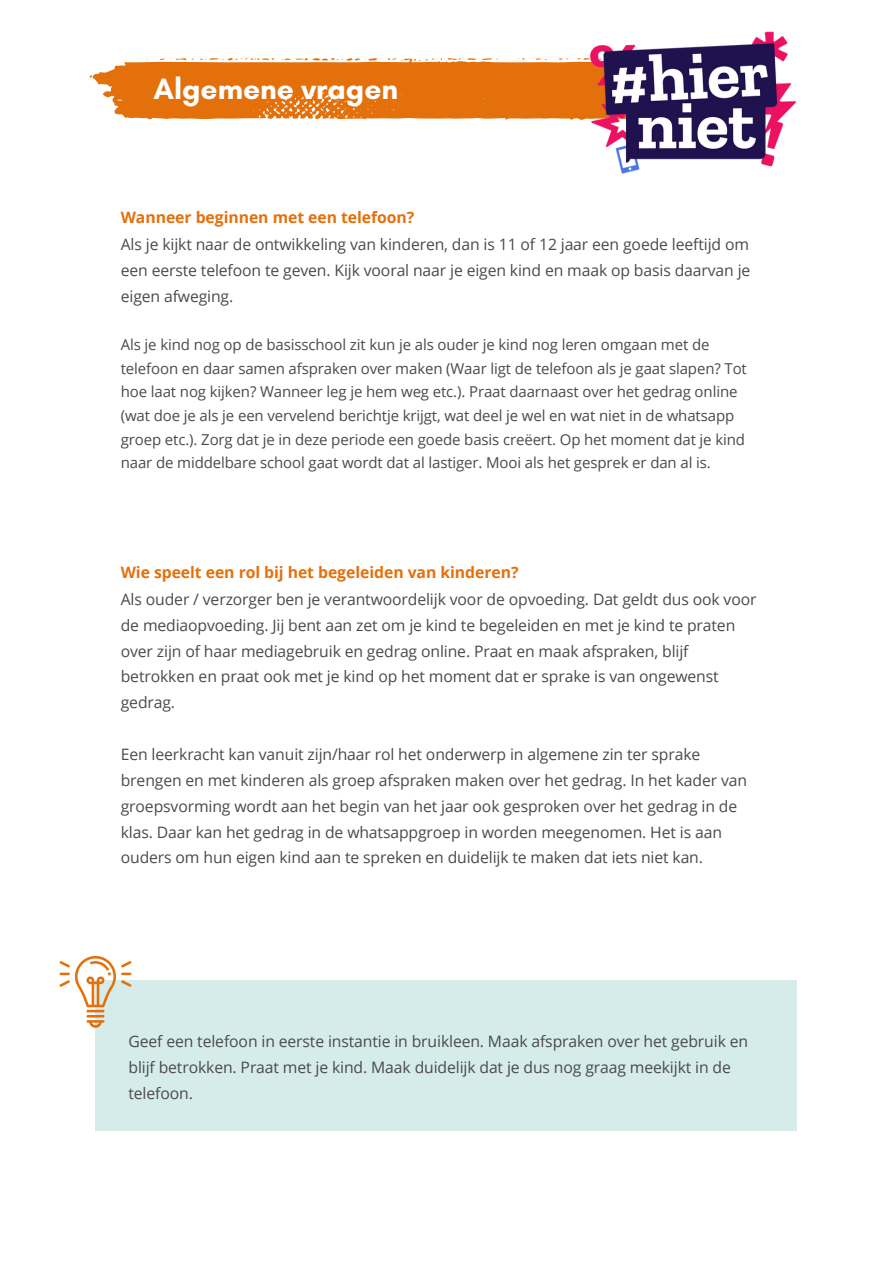
<style>
.page{position:relative;width:893px;height:1264px;background:#fff}
.page>*{position:absolute;margin:0;border:0;box-sizing:border-box;transform-origin:0 0}
.t1{font:700 30px "Glacial Indifference";color:#fff}
.t2{font:15.75px/25.8px "Open Sans";letter-spacing:-.01em;color:#4a4a49}
.t3{font:700 15.75px "Open Sans";color:#e4700b}
.t4{font:15px/23.5px "Open Sans";letter-spacing:-.01em;color:#4a4a49}
</style>
<div class="page">
<div style="left:95px;top:979px;width:702px;height:151px;background:#d5eceb"></div>
<svg style="left:90px;top:57px;width:492px;height:63px;background:#e7842e"></svg>
<img style="left:582px;top:31px;width:215px;height:143px">
<hr style="left:86px;top:1009px;width:18px;height:3px;background:#e4700b">
<hr style="left:86px;top:1014px;width:18px;height:3px;background:#e4700b">
<svg style="left:86px;top:1020px;width:18px;height:7px"></svg>
<svg style="left:59px;top:956px;width:72px;height:51px"></svg>
<p class="t1" style="left:153px;top:70px;width:246px">Algemene vragen</p>
<p class="t3" style="left:121px;top:206px;width:295px">Wanneer beginnen met een telefoon?</p>
<p class="t2" style="left:121px;top:231px;width:631px;text-align:justify">Als je kijkt naar de ontwikkeling van kinderen, dan is 11 of 12 jaar een goede leeftijd om een eerste telefoon te geven. Kijk vooral naar je eigen kind en maak op basis daarvan je eigen afweging.</p>
<p class="t4" style="left:121px;top:332px;width:627px">Als je kind nog op de basisschool zit kun je als ouder je kind nog leren omgaan met de telefoon en daar samen afspraken over maken (Waar ligt de telefoon als je gaat slapen? Tot hoe laat nog kijken? Wanneer leg je hem weg etc.). Praat daarnaast over het gedrag online (wat doe je als je een vervelend berichtje krijgt, wat deel je wel en wat niet in de whatsapp groep etc.). Zorg dat je in deze periode een goede basis creëert. Op het moment dat je kind naar de middelbare school gaat wordt dat al lastiger. Mooi als het gesprek er dan al is.</p>
<p class="t3" style="left:121px;top:561px;width:399px">Wie speelt een rol bij het begeleiden van kinderen?</p>
<p class="t2" style="left:121px;top:585px;width:637px">Als ouder / verzorger ben je verantwoordelijk voor de opvoeding. Dat geldt dus ook voor de mediaopvoeding. Jij bent aan zet om je kind te begeleiden en met je kind te praten over zijn of haar mediagebruik en gedrag online. Praat en maak afspraken, blijf betrokken en praat ook met je kind op het moment dat er sprake is van ongewenst gedrag.</p>
<p class="t2" style="left:121px;top:741px;width:627px">Een leerkracht kan vanuit zijn/haar rol het onderwerp in algemene zin ter sprake brengen en met kinderen als groep afspraken maken over het gedrag. In het kader van groepsvorming wordt aan het begin van het jaar ook gesproken over het gedrag in de klas. Daar kan het gedrag in de whatsappgroep in worden meegenomen. Het is aan ouders om hun eigen kind aan te spreken en duidelijk te maken dat iets niet kan.</p>
<p class="t2" style="left:128px;top:1028px;width:621px">Geef een telefoon in eerste instantie in bruikleen. Maak afspraken over het gebruik en blijf betrokken. Praat met je kind. Maak duidelijk dat je dus nog graag meekijkt in de telefoon.</p>
</div>
